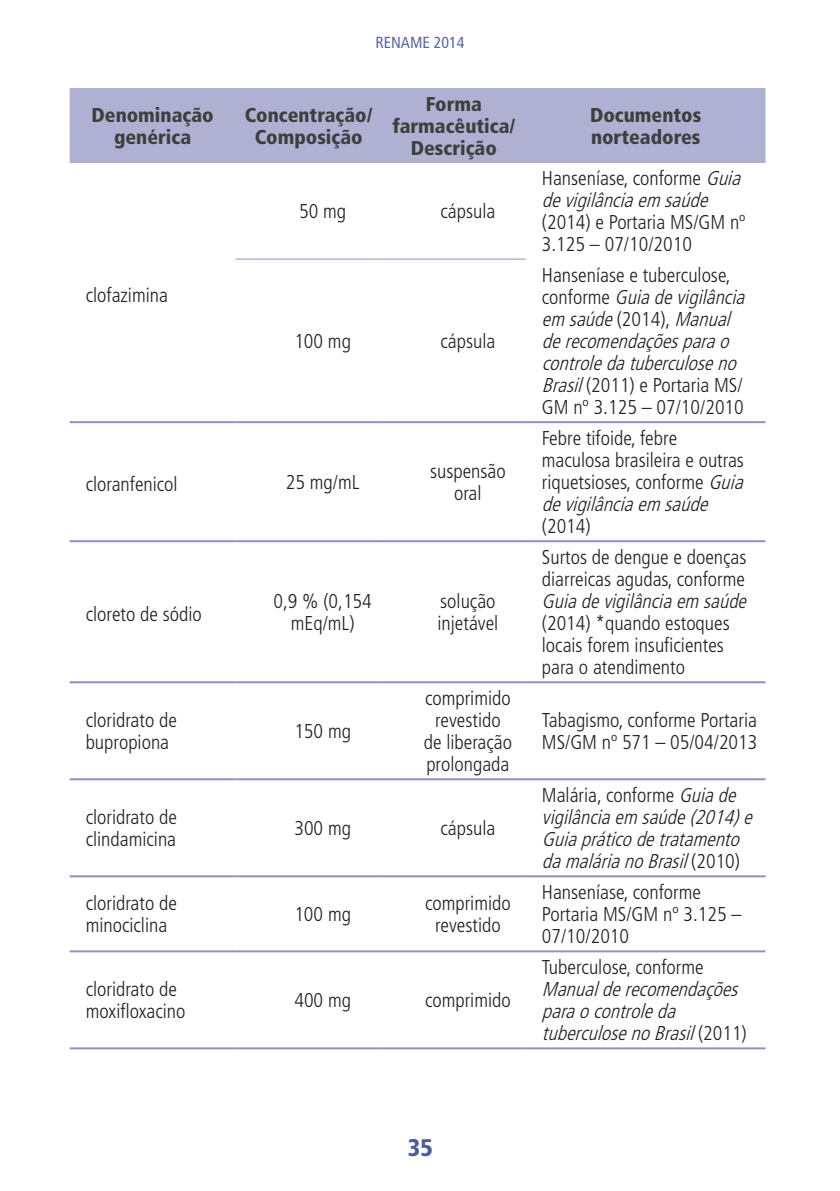
<style>
.page{position:relative;width:840px;height:1191px;background:#fff}
.page>*{position:absolute;margin:0;border:0;box-sizing:border-box;transform-origin:0 0}
.t1{font:900 condensed 24px "Frutiger LT Std";color:#4d5a9e}
.t2{font:300 condensed 20px/22px "Frutiger";color:#231f20}
.t3{font:italic 300 condensed 20px/22px "Frutiger";color:#231f20}
.t4{font:900 condensed 20px/22px "Frutiger LT Std";color:#3e3e3f;text-align:center}
.t5{font:condensed 16px "Frutiger LT Std";color:#5c64a4}
.s1{font-style:normal}
.s2{font-style:italic}
</style>
<div class="page">
<div style="left:70px;top:88px;width:695px;height:75px;background:#afb0d2"></div>
<hr style="left:70px;top:540px;width:165px;height:2px;background:#9191c1">
<hr style="left:235px;top:540px;width:146px;height:2px;background:#9191c1">
<hr style="left:381px;top:540px;width:144px;height:2px;background:#9191c1">
<hr style="left:525px;top:540px;width:240px;height:2px;background:#9191c1">
<hr style="left:70px;top:681px;width:165px;height:2px;background:#9191c1">
<hr style="left:235px;top:681px;width:146px;height:2px;background:#9191c1">
<hr style="left:381px;top:681px;width:144px;height:2px;background:#9191c1">
<hr style="left:525px;top:681px;width:240px;height:2px;background:#9191c1">
<hr style="left:70px;top:778px;width:165px;height:2px;background:#9191c1">
<hr style="left:235px;top:778px;width:146px;height:2px;background:#9191c1">
<hr style="left:381px;top:778px;width:144px;height:2px;background:#9191c1">
<hr style="left:525px;top:778px;width:240px;height:2px;background:#9191c1">
<hr style="left:70px;top:875px;width:165px;height:2px;background:#9191c1">
<hr style="left:235px;top:875px;width:146px;height:2px;background:#9191c1">
<hr style="left:381px;top:875px;width:144px;height:2px;background:#9191c1">
<hr style="left:525px;top:875px;width:240px;height:2px;background:#9191c1">
<hr style="left:70px;top:950px;width:165px;height:2px;background:#9191c1">
<hr style="left:235px;top:950px;width:146px;height:2px;background:#9191c1">
<hr style="left:381px;top:950px;width:144px;height:2px;background:#9191c1">
<hr style="left:525px;top:950px;width:240px;height:2px;background:#9191c1">
<hr style="left:235px;top:1047px;width:146px;height:2px;background:#9191c1">
<hr style="left:381px;top:1047px;width:144px;height:2px;background:#9191c1">
<hr style="left:235px;top:421px;width:146px;height:2px;background:#9191c1">
<hr style="left:381px;top:421px;width:144px;height:2px;background:#9191c1">
<hr style="left:525px;top:421px;width:240px;height:2px;background:#9191c1">
<hr style="left:70px;top:421px;width:165px;height:2px;background:#9191c1">
<hr style="left:70px;top:1047px;width:165px;height:2px;background:#9191c1">
<hr style="left:525px;top:1047px;width:240px;height:2px;background:#9191c1">
<hr style="left:235px;top:259px;width:146px;height:1px;background:#9191c1">
<hr style="left:381px;top:259px;width:144px;height:1px;background:#9191c1">
<p class="t5" style="left:375px;top:33px;width:91px">RENAME 2014</p>
<p class="t4" style="left:91px;top:104px;width:123px">Denominação genérica</p>
<p class="t4" style="left:244px;top:104px;width:129px">Concentração/<br>Composição</p>
<p class="t4" style="left:392px;top:93px;width:124px">Forma farmacêutica/<br>Descrição</p>
<p class="t4" style="left:589px;top:104px;width:113px;text-align:left">Documentos norteadores</p>
<p class="t2" style="left:86px;top:284px;width:84px">clofazimina</p>
<p class="t2" style="left:299px;top:200px;width:48px">50 mg</p>
<p class="t2" style="left:440px;top:200px;width:56px">cápsula</p>
<p class="t2" style="left:294px;top:330px;width:58px">100 mg</p>
<p class="t2" style="left:440px;top:330px;width:56px">cápsula</p>
<p class="t2" style="left:86px;top:473px;width:93px">cloranfenicol</p>
<p class="t2" style="left:286px;top:471px;width:75px">25 mg/mL</p>
<p class="t2" style="left:430px;top:460px;width:77px;text-align:center">suspensão oral</p>
<p class="t2" style="left:86px;top:603px;width:117px">cloreto de sódio</p>
<p class="t2" style="left:273px;top:590px;width:100px;text-align:center">0,9 % (0,154 mEq/mL)</p>
<p class="t2" style="left:437px;top:590px;width:62px">solução injetável</p>
<p class="t2" style="left:86px;top:709px;width:93px">cloridrato de bupropiona</p>
<p class="t2" style="left:294px;top:720px;width:58px">150 mg</p>
<p class="t2" style="left:423px;top:687px;width:90px;text-align:center">comprimido revestido de liberação prolongada</p>
<p class="t2" style="left:86px;top:806px;width:93px">cloridrato de clindamicina</p>
<p class="t2" style="left:294px;top:817px;width:58px">300 mg</p>
<p class="t2" style="left:440px;top:817px;width:56px">cápsula</p>
<p class="t3" style="left:541px;top:167px;width:206px"><span class="s1">Hanseníase, conforme</span> Guia devigilânciaem saúde</p>
<p class="t2" style="left:541px;top:211px;width:205px">(2014) e Portaria MS/GM nº<br>3.125 – 07/10/2010</p>
<p class="t3" style="left:541px;top:264px;width:209px"><span class="s1">Hanseníase e tuberculose,<br>c o n f o r m e</span> Guiadevigilância em saúde<span class="s1">( 2 0 1 4 ) ,</span> Manual derecomendaçõesparao controledatuberculoseno<br>Brasil<span class="s1">(2011) e Portaria MS/<br>GM nº 3.125 – 07/10/2010</span></p>
<p class="t2" style="left:541px;top:427px;width:208px">Febre tifoide, febre maculosa brasileira e outras riquetsioses, conforme <span class="s2">Guia devigilânciaem saúde</span></p>
<p class="t2" style="left:541px;top:515px;width:50px">(2014)</p>
<p class="t2" style="left:541px;top:546px;width:206px">Surtos de dengue e doenças diarreicas agudas, conforme</p>
<p class="t3" style="left:541px;top:590px;width:211px">Guiadevigilânciaem saúde</p>
<p class="t2" style="left:541px;top:612px;width:189px">(2014) *quando estoques locais forem insuficientes para o atendimento</p>
<p class="t2" style="left:541px;top:709px;width:217px">Tabagismo, conforme Portaria<br>MS/GM nº 571 – 05/04/2013</p>
<p class="t3" style="left:541px;top:784px;width:217px"><span class="s1">Malária, conforme</span> Guiade vigilânciaem saúde(2014)e<br>Guiapráticodetratamento damalárianoBrasil<span class="s1">( 2 0 1 0 )</span></p>
<p class="t2" style="left:86px;top:892px;width:93px">cloridrato de minociclina</p>
<p class="t2" style="left:294px;top:903px;width:58px">100 mg</p>
<p class="t2" style="left:425px;top:892px;width:87px;text-align:center">comprimido revestido</p>
<p class="t2" style="left:541px;top:881px;width:201px">Hanseníase, conforme<br>Portaria MS/GM nº 3.125 –<br>07/10/2010</p>
<p class="t2" style="left:86px;top:978px;width:101px">cloridrato de moxifloxacino</p>
<p class="t2" style="left:294px;top:989px;width:58px">400 mg</p>
<p class="t2" style="left:425px;top:989px;width:87px">comprimido</p>
<p class="t2" style="left:541px;top:956px;width:163px">Tuberculose, conforme</p>
<p class="t3" style="left:541px;top:978px;width:206px">Manualderecomendações paraocontroleda tuberculosenoBrasil<span class="s1">( 2 0 1 1 )</span></p>
<p class="t1" style="left:408px;top:1133px;width:26px">35</p>
</div>
